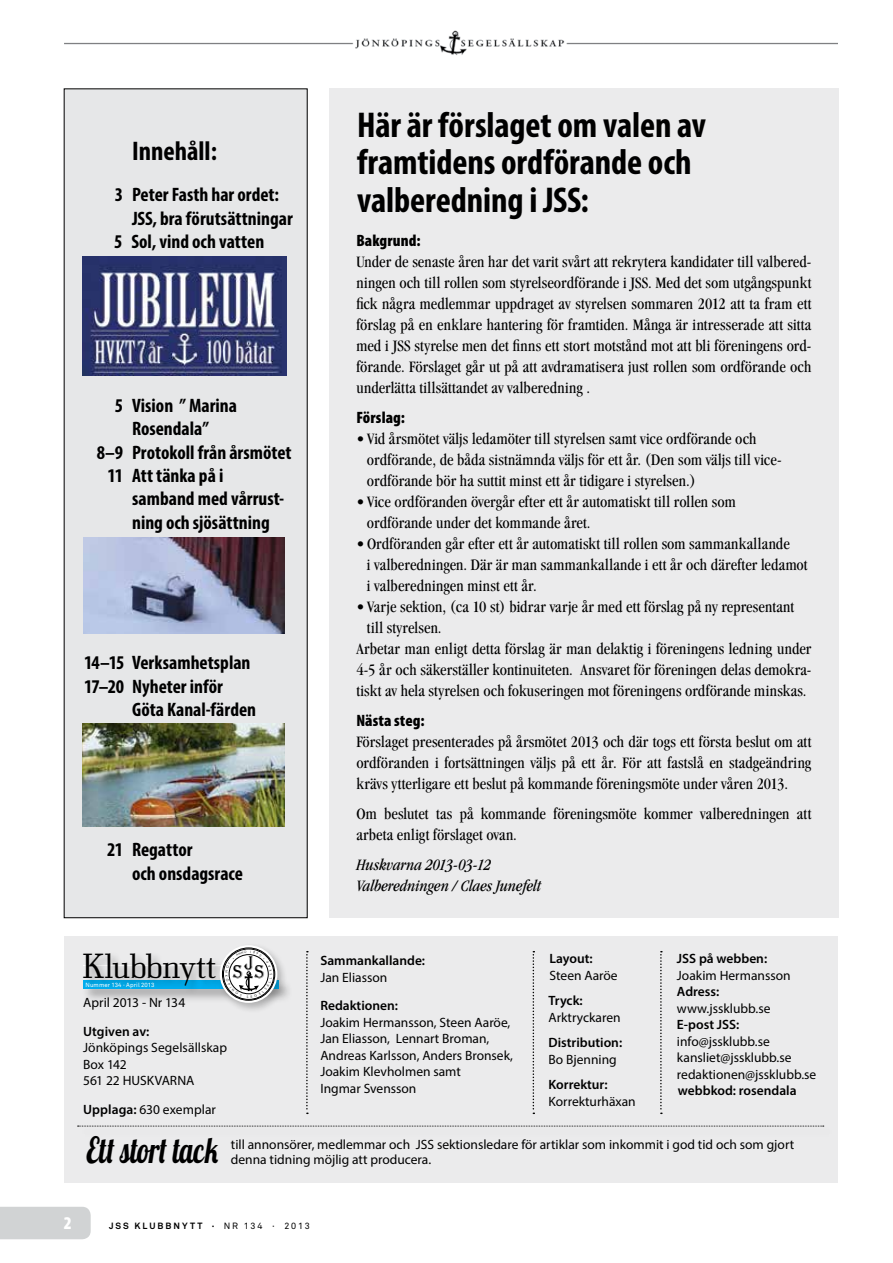
<style>
.page{position:relative;width:893px;height:1263px;background:#fff}
.page>*{position:absolute;margin:0;border:0;box-sizing:border-box;transform-origin:0 0}
.t1{font:700 condensed 36px/37.5px "Myriad Pro";letter-spacing:-.005em;color:#000}
.t2{font:36px "Lobster";letter-spacing:-.005em;color:#000;scale:.75 1}
.t3{font:34.5px "Bodonitown";letter-spacing:-.005em;color:#000}
.t4{font:700 condensed 27px "Myriad Pro";color:#000}
.t5{font:23.4px "Algeria";color:#000;scale:.83 1}
.t6{font:700 condensed 19.5px/23.4px "Myriad Pro";color:#000}
.t7{font:900 condensed 18px "Myriad Pro";color:#fff}
.t8{font:condensed 16.5px/21px "Garamond";letter-spacing:.01em;color:#000}
.t9{font:italic condensed 16.5px/21px "Garamond";color:#000}
.t10{font:900 condensed 16.5px "Myriad Pro";letter-spacing:.005em;color:#000}
.t11{font:13.5px/16.5px "Myriad Pro";color:#000}
.t12{font:600 13.5px "Myriad Pro";color:#000}
.t13{font:700 9px "Akkurat";letter-spacing:.225em;color:#000}
.t14{font:6px "Akkurat";letter-spacing:.015em;color:#fff}
.s1{font-weight:600}
.s2{font-weight:400}
</style>
<div class="page">
<div style="left:0;top:1207px;width:91px;height:32px;background:#d1d3d4"></div>
<img style="left:64px;top:30px;width:774px;height:25px">
<div style="left:329px;top:88px;width:509px;height:830px;background:#ebebec"></div>
<div style="left:64px;top:936px;width:774px;height:246px;background:#ebebec"></div>
<div style="left:64px;top:89px;width:243px;height:829px;background:#e6e7e8"></div>
<div style="left:78px;top:1124px;width:758px;height:16px;background:#000;opacity:.4"></div>
<svg style="left:78px;top:1126px;width:746px;height:1px"></svg>
<svg style="left:306px;top:951px;width:2px;height:163px"></svg>
<svg style="left:533px;top:951px;width:1px;height:163px"></svg>
<svg style="left:660px;top:951px;width:2px;height:163px"></svg>
<div style="left:81px;top:979px;width:212px;height:24px;background:#e0e0e1"></div>
<div style="left:82px;top:952px;width:144px;height:45px;background:#000;opacity:.3"></div>
<div style="left:216px;top:942px;width:72px;height:72px;background:#000;opacity:.25"></div>
<svg style="left:220px;top:945px;width:57px;height:58px"></svg>
<div style="left:223px;top:949px;width:51px;height:51px;border:1px solid #000;border-radius:50%"></div>
<img style="left:83px;top:256px;width:203px;height:119px">
<img style="left:84px;top:538px;width:201px;height:96px">
<img style="left:83px;top:723px;width:202px;height:104px">
<svg style="left:225px;top:951px;width:47px;height:47px;background:#d2d2d2"></svg>
<h3 class="t4" style="left:132px;top:134px;width:86px">Innehåll:</h3>
<p class="t6" style="left:132px;top:183px;width:162px;text-indent:-17px">3 Peter Fasth har ordet:<br>JSS, bra förutsättningar</p>
<p class="t6" style="left:114px;top:230px;width:152px">5 Sol, vind och vatten</p>
<p class="t6" style="left:115px;top:393px;width:124px">5 Vision ” Marina</p>
<p class="t6" style="left:132px;top:417px;width:78px">Rosendala”</p>
<p class="t6" style="left:97px;top:440px;width:196px">8–9 Protokoll från årsmötet</p>
<p class="t6" style="left:108px;top:463px;width:117px">11 Att tänka på i</p>
<p class="t6" style="left:132px;top:487px;width:154px">samband med vårrust-</p>
<p class="t6" style="left:132px;top:510px;width:139px">ning och sjösättning</p>
<p class="t6" style="left:84px;top:651px;width:168px">14–15 Verksamhetsplan<br>17–20 Nyheter inför</p>
<p class="t6" style="left:132px;top:697px;width:126px">Göta Kanal-färden</p>
<p class="t6" style="left:132px;top:838px;width:112px;text-indent:-25px">21 Regattor<br>och onsdagsrace</p>
<h2 class="t3" style="left:83px;top:946px;width:134px">Klubbnytt</h2>
<p class="t14" style="left:86px;top:981px;width:70px">Nummer 134 · April 2013</p>
<h3 class="t5" style="left:233px;top:949px;width:40px">J<sub>S</sub> <sub>S</sub></h3>
<p class="t11" style="left:83px;top:994px;width:104px">April 2013 - Nr 134</p>
<p class="t12" style="left:83px;top:1023px;width:68px">Utgiven av:</p>
<p class="t11" style="left:83px;top:1039px;width:145px">Jönköpings Segelsällskap<br>Box 142<br>561 22 HUSKVARNA</p>
<p class="t11" style="left:83px;top:1101px;width:134px"><span class="s1">Upplaga:</span> 630 exemplar</p>
<h1 class="t1" style="left:357px;top:105px;width:350px">Här är förslaget om valen av framtidens ordförande och valberedning i JSS:</h1>
<p class="t10" style="left:356px;top:230px;width:66px">Bakgrund:</p>
<p class="t8" style="left:356px;top:251px;width:457px;text-align:justify">Under de senaste åren har det varit svårt att rekrytera kandidater till valbered&shy;ningen och till rollen som styrelseordförande i JSS. Med det som utgångspunkt fick några medlemmar uppdraget av styrelsen sommaren 2012 att ta fram ett förslag på en enklare hantering för framtiden. Många är intresserade att sitta med i JSS styrelse men det finns ett stort motstånd mot att bli föreningens ord&shy;förande. Förslaget går ut på att avdramatisera just rollen som ordförande och underlätta tillsättandet av valberedning .</p>
<p class="t10" style="left:356px;top:407px;width:50px">Förslag:</p>
<p class="t8" style="left:367px;top:428px;width:416px;text-indent:-11px">• Vid årsmötet väljs ledamöter till styrelsen samt vice ordförande och ordförande, de båda sistnämnda väljs för ett år. (Den som väljs till vice&shy;ordförande bör ha suttit minst ett år tidigare i styrelsen.)</p>
<p class="t8" style="left:367px;top:491px;width:370px;text-indent:-11px">• Vice ordföranden övergår efter ett år automatiskt till rollen som ordförande under det kommande året.</p>
<p class="t8" style="left:367px;top:533px;width:442px;text-indent:-11px">• Ordföranden går efter ett år automatiskt till rollen som sammankallande<br>i valberedningen. Där är man sammankallande i ett år och därefter ledamot i valberedningen minst ett år.</p>
<p class="t8" style="left:356px;top:596px;width:439px">• Varje sektion, (ca 10 st) bidrar varje år med ett förslag på ny representant</p>
<p class="t8" style="left:367px;top:617px;width:76px">till styrelsen.</p>
<p class="t8" style="left:356px;top:638px;width:457px">Arbetar man enligt detta förslag är man delaktig i föreningens ledning under</p>
<p class="t8" style="left:356px;top:659px;width:456px">4-5 år och säkerställer kontinuiteten. Ansvaret för föreningen delas demokra-</p>
<p class="t8" style="left:356px;top:680px;width:452px">tiskt av hela styrelsen och fokuseringen mot föreningens ordförande minskas.</p>
<p class="t10" style="left:356px;top:710px;width:70px">Nästa steg:</p>
<p class="t8" style="left:356px;top:731px;width:456px;text-align:justify">Förslaget presenterades på årsmötet 2013 och där togs ett första beslut om att ordföranden i fortsättningen väljs på ett år. För att fastslå en stadgeändring krävs ytterligare ett beslut på kommande föreningsmöte under våren 2013.</p>
<p class="t8" style="left:356px;top:803px;width:456px">Om beslutet tas på kommande föreningsmöte kommer valberedningen att arbeta enligt förslaget ovan.</p>
<p class="t9" style="left:356px;top:854px;width:187px">Huskvarna 2013-03-12<br>Valberedningen / Claes Junefelt</p>
<p class="t12" style="left:320px;top:952px;width:106px">Sammankallande:</p>
<p class="t11" style="left:320px;top:969px;width:68px">Jan Eliasson</p>
<p class="t12" style="left:320px;top:997px;width:79px">Redaktionen:</p>
<p class="t11" style="left:320px;top:1014px;width:194px">Joakim Hermansson, Steen Aaröe,<br>Jan Eliasson, Lennart Broman,<br>Andreas Karlsson, Anders Bronsek,<br>Joakim Klevholmen samt<br>Ingmar Svensson</p>
<p class="t12" style="left:550px;top:950px;width:45px">Layout:</p>
<p class="t11" style="left:550px;top:967px;width:70px">Steen Aaröe</p>
<p class="t12" style="left:549px;top:992px;width:36px">Tryck:</p>
<p class="t11" style="left:549px;top:1009px;width:74px">Arktryckaren</p>
<p class="t12" style="left:549px;top:1034px;width:75px">Distribution:</p>
<p class="t11" style="left:549px;top:1051px;width:70px">Bo Bjenning</p>
<p class="t12" style="left:549px;top:1076px;width:61px">Korrektur:</p>
<p class="t11" style="left:549px;top:1093px;width:89px">Korrekturhäxan</p>
<p class="t12" style="left:677px;top:950px;width:92px">JSS på webben:</p>
<p class="t11" style="left:677px;top:967px;width:115px">Joakim Hermansson</p>
<p class="t12" style="left:677px;top:983px;width:44px">Adress:</p>
<p class="t11" style="left:677px;top:1000px;width:95px">www.jssklubb.se</p>
<p class="t12" style="left:677px;top:1016px;width:64px">E-post JSS:</p>
<p class="t11" style="left:677px;top:1033px;width:141px">info@jssklubb.se kansliet@jssklubb.se redaktionen@jssklubb.se</p>
<p class="t12" style="left:678px;top:1082px;width:120px">webbkod: rosendala</p>
<h1 class="t2" style="left:86px;top:1127px;width:178px">Ett stort tack</h1>
<p class="t11" style="left:231px;top:1137px;width:565px;line-height:15px">till annonsörer, medlemmar och JSS sektionsledare för artiklar som inkommit i god tid och som gjort denna tidning möjlig att producera.</p>
<p class="t7" style="left:64px;top:1211px;width:9px">2</p>
<p class="t13" style="left:109px;top:1220px;width:202px">JSS KLUBBNYTT · <span class="s2">NR 134 · 2013</span></p>
</div>
